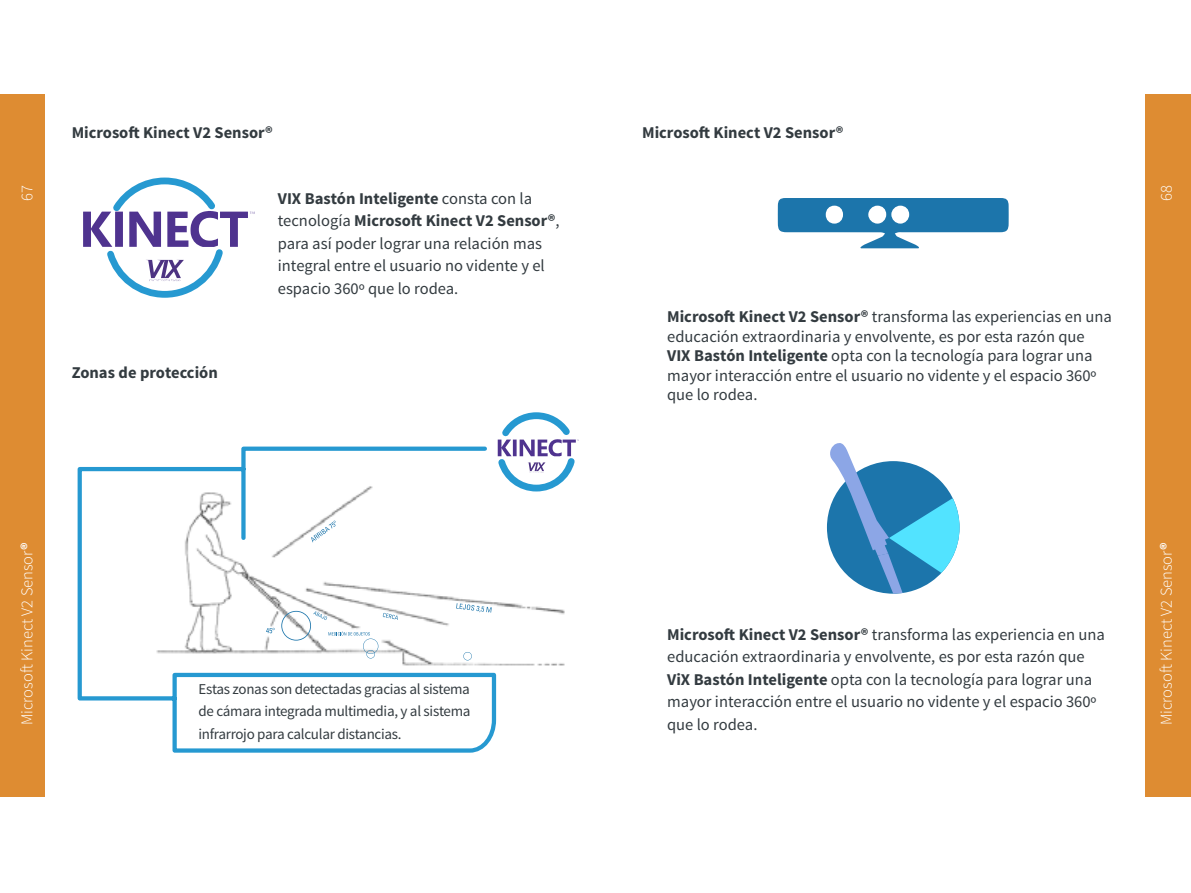
<style>
.page{position:relative;width:1191px;height:893px;background:#fff}
.page>*{position:absolute;margin:0;border:0;box-sizing:border-box;transform-origin:0 0}
.t1{font:16.5px/22.5px "Source Sans Pro";color:#333b40}
.t2{font:700 16.5px "Source Sans Pro";color:#333b40}
.t3{font:300 16.5px "Source Sans Pro";color:#fff}
.t4{font:15px/22.5px "Source Sans Pro";letter-spacing:-.02em;color:#333b40;text-align:justify}
.s1{font-weight:700}
</style>
<div class="page">
<img style="left:498px;top:602px;width:67px;height:64px">
<svg style="left:83px;top:177px;width:171px;height:121px"></svg>
<svg style="left:77px;top:446px;width:421px;height:307px"></svg>
<svg style="left:493px;top:412px;width:86px;height:83px"></svg>
<svg style="left:777px;top:198px;width:231px;height:50px"></svg>
<svg style="left:827px;top:443px;width:132px;height:151px"></svg>
<div style="left:1145px;top:95px;width:46px;height:702px;background:#de8c32"></div>
<div style="left:0;top:95px;width:45px;height:702px;background:#de8c32"></div>
<p class="t2" style="left:72px;top:122px;width:203px">Microsoft Kinect V2 Sensor®</p>
<p class="t2" style="left:642px;top:122px;width:203px">Microsoft Kinect V2 Sensor®</p>
<p class="t3" style="left:17px;top:201px;width:17px;rotate:-90deg">67</p>
<p class="t3" style="left:1156px;top:201px;width:17px;rotate:-90deg">68</p>
<p class="t1" style="left:278px;top:187px;width:283px"><span class="s1">VIX Bastón Inteligente</span> consta con la tecnología <span class="s1">Microsoft Kinect V2 Sensor®</span>, para así poder lograr una relación mas integral entre el usuario no vidente y el espacio 360º que lo rodea.</p>
<p class="t2" style="left:72px;top:362px;width:148px">Zonas de protección</p>
<p class="t1" style="left:667px;top:307px;width:446px;line-height:19.5px"><span class="s1">Microsoft Kinect V2 Sensor®</span> transforma las experiencias en una educación extraordinaria y envolvente, es por esta razón que <span class="s1">VIX Bastón Inteligente</span> opta con la tecnología para lograr una mayor interacción entre el usuario no vidente y el espacio 360º que lo rodea.</p>
<p class="t3" style="left:17px;top:725px;width:184px;rotate:-90deg">Microsoft Kinect V2 Sensor<span class="s1">®</span></p>
<p class="t3" style="left:1156px;top:725px;width:184px;rotate:-90deg">Microsoft Kinect V2 Sensor<span class="s1">®</span></p>
<p class="t1" style="left:667px;top:623px;width:439px"><span class="s1">Microsoft Kinect V2 Sensor®</span> transforma las experiencia en una educación extraordinaria y envolvente, es por esta razón que <span class="s1">ViX Bastón Inteligente</span> opta con la tecnología para lograr una mayor interacción entre el usuario no vidente y el espacio 360º que lo rodea.</p>
<p class="t4" style="left:198px;top:678px;width:273px">Estas zonas son detectadas gracias al sistema de cámara integrada multimedia, y al sistema infrarrojo para calcular distancias.</p>
</div>
